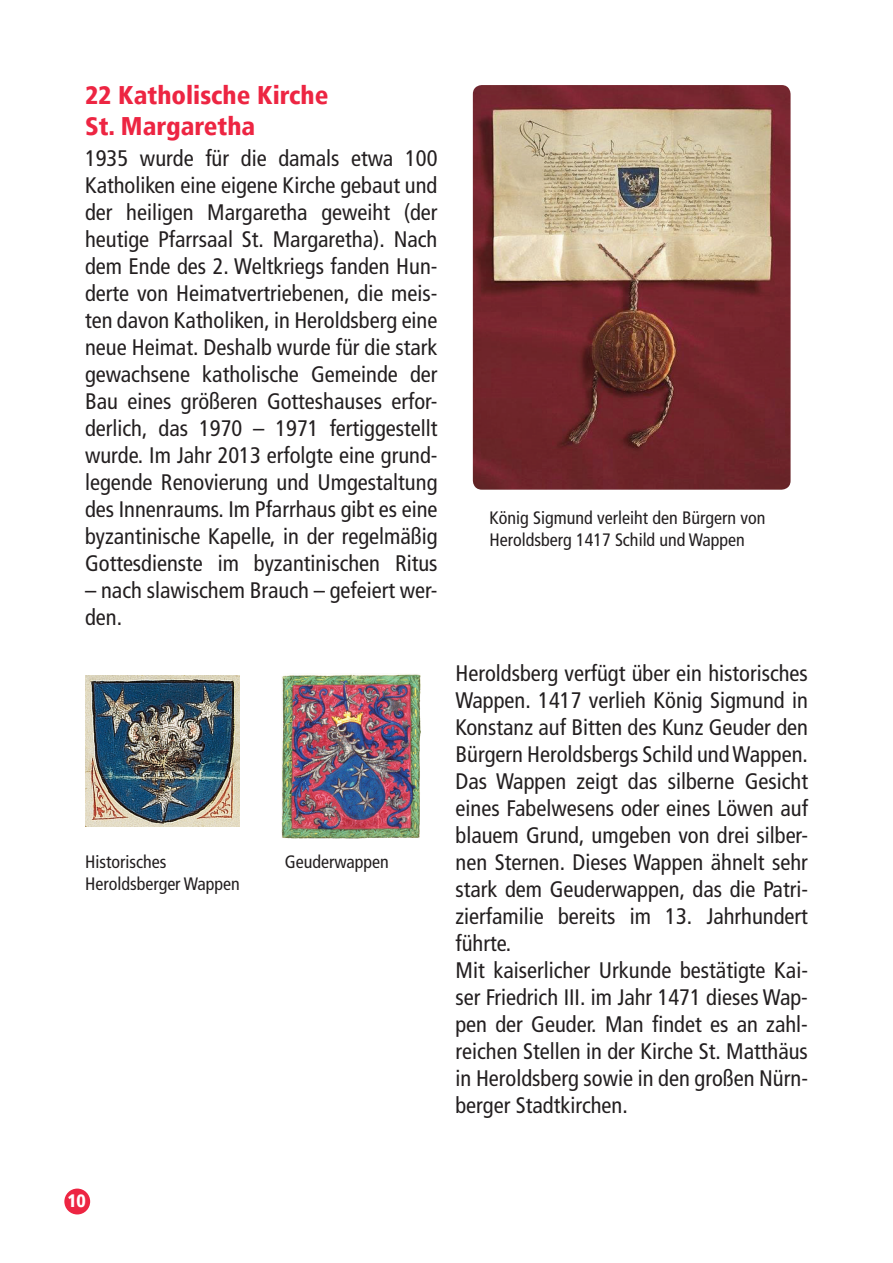
<style>
.page{position:relative;width:893px;height:1263px;background:#fff}
.page>*{position:absolute;margin:0;border:0;box-sizing:border-box;transform-origin:0 0}
.t1{font:900 condensed 25.5px/30.6px "Frutiger LT";color:#ed2542}
.t2{font:condensed 22.5px/27px "Frutiger LT";color:#231f20}
.t3{font:condensed 18px/21.6px "Frutiger LT";color:#231f20}
.t4{font:900 condensed 18px "Frutiger LT";color:#fff}
</style>
<div class="page">
<div style="left:64px;top:1188px;width:26px;height:26px;background:#ed2542;border-radius:50%"></div>
<img style="left:473px;top:85px;width:318px;height:405px">
<img style="left:85px;top:676px;width:155px;height:150px">
<img style="left:282px;top:674px;width:139px;height:164px">
<p class="t1" style="left:85px;top:80px;width:245px">22 Katholische Kirche<br>St. Margaretha</p>
<p class="t2" style="left:85px;top:145px;width:354px;text-align:justify">1935 wurde für die damals etwa 100<br>Katholiken eine eigene Kirche gebaut und der heiligen Margaretha geweiht (der heutige Pfarrsaal St. Margaretha). Nach dem Ende des 2. Weltkriegs fanden Hun&shy;derte von Heimatvertriebenen, die meis&shy;ten davon Katholiken, in Heroldsberg eine neue Heimat. Deshalb wurde für die stark gewachsene katholische Gemeinde der Bau eines größeren Gotteshauses erfor&shy;derlich, das 1970 – 1971 fertiggestellt wurde. Im Jahr 2013 erfolgte eine grund&shy;legende Renovierung und Umgestaltung des Innenraums. Im Pfarrhaus gibt es eine byzantinische Kapelle, in der regelmäßig Gottesdienste im byzantinischen Ritus</p>
<p class="t2" style="left:85px;top:577px;width:354px">– nach slawischem Brauch – gefeiert wer&shy;den.</p>
<p class="t3" style="left:85px;top:851px;width:83px">Historisches</p>
<p class="t3" style="left:285px;top:851px;width:105px">Geuderwappen</p>
<p class="t3" style="left:85px;top:873px;width:156px">Heroldsberger Wappen</p>
<p class="t3" style="left:489px;top:507px;width:277px">König Sigmund verleiht den Bürgern von<br>Heroldsberg 1417 Schild und Wappen</p>
<p class="t2" style="left:455px;top:660px;width:354px">Heroldsberg verfügt über ein historisches Wappen. 1417 verlieh König Sigmund in Konstanz auf Bitten des Kunz Geuder den Bürgern Heroldsbergs Schild und Wappen.<br>Das Wappen zeigt das silberne Gesicht eines Fabelwesens oder eines Löwen auf blauem Grund, umgeben von drei silber&shy;nen Sternen. Dieses Wappen ähnelt sehr stark dem Geuderwappen, das die Patri&shy;zierfamilie bereits im 13. Jahrhundert führte.<br>Mit kaiserlicher Urkunde bestätigte Kai&shy;ser Friedrich III. im Jahr 1471 dieses Wap&shy;pen der Geuder. Man findet es an zahl&shy;reichen Stellen in der Kirche St. Matthäus in Heroldsberg sowie in den großen Nürn&shy;berger Stadtkirchen.</p>
<p class="t4" style="left:67px;top:1190px;width:20px">10</p>
</div>
